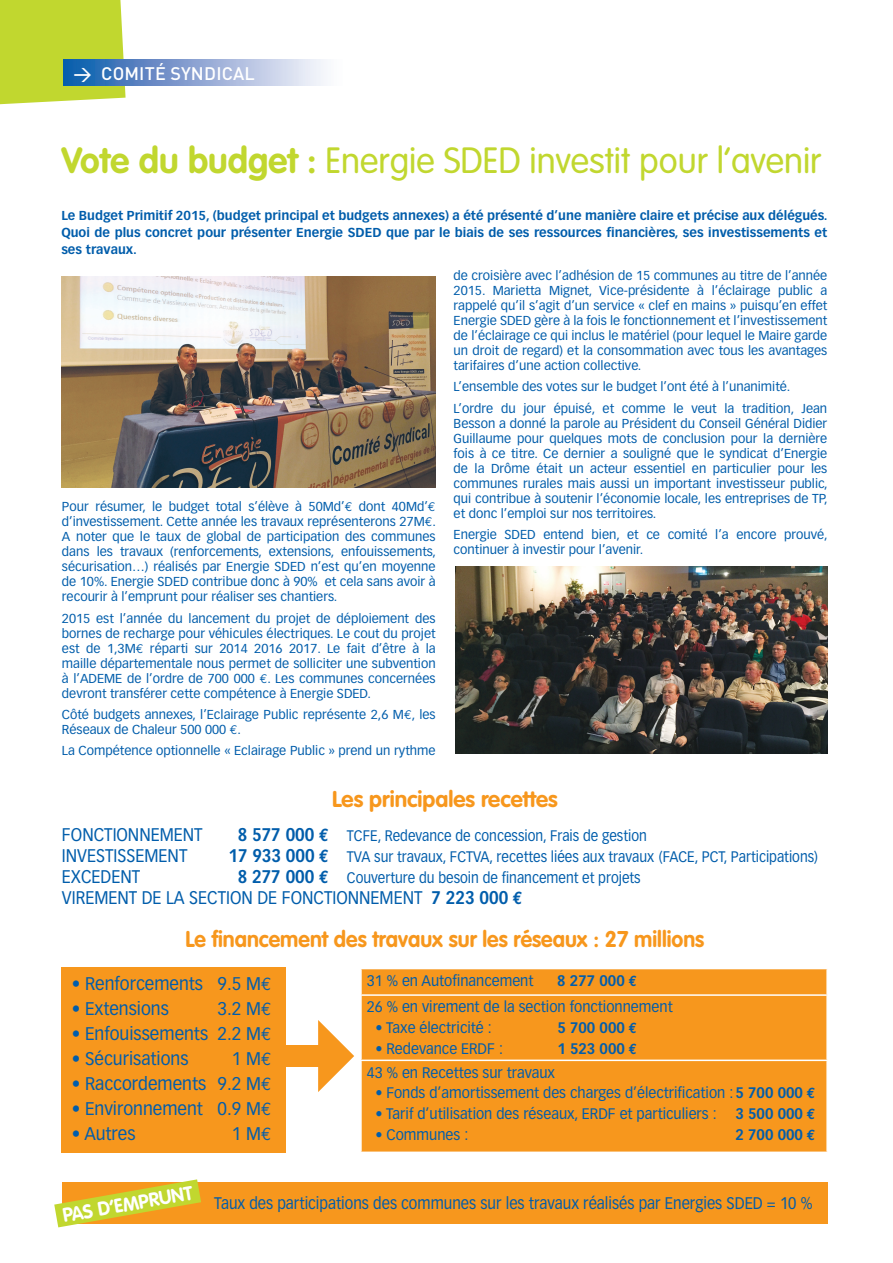
<style>
.page{position:relative;width:893px;height:1263px;background:#fff}
.page>*{position:absolute;margin:0;border:0;box-sizing:border-box;transform-origin:0 0}
.t1{font:300 36px "VAG Rounded";color:#c1d72f}
.t2{font:700 22.5px "VAG Rounded";color:#f7971d;scale:.95 1}
.t3{font:700 22.5px "VAG Rounded";color:#f7971d}
.t4{font:700 19.5px "VAG Rounded";color:#fff;scale:.95 1}
.t5{font:18px "Vectora LH";color:#015dab;scale:.95 1}
.t6{font:18px "Vectora LH";color:#015dab;scale:.9 1}
.t7{font:500 18px "DIN";letter-spacing:.01em;color:#fff}
.t8{font:16.5px "Vectora LH";color:#015dab;scale:.9 1}
.t9{font:15px/26px "Vectora LH";color:#015dab;scale:.95 1}
.t10{font:15px "Vectora LH";color:#015dab;scale:.9 1}
.t11{font:700 15px "Vectora LH";color:#015dab;scale:.95 1}
.t12{font:12.75px/15px "Vectora LH";color:#015dab;text-align:justify}
.t13{font:700 12.75px/17.2px "Vectora LH";color:#015dab;text-align:justify}
.s1{font-weight:700}
.s2{font-family:"Euro Mono"}
.s3{font-weight:700;font-size:18px}
.s4{font-family:"Euro Mono";font-weight:700;font-size:18px}
.s5{font-family:"Euro Mono";font-weight:700}
</style>
<div class="page">
<div style="left:61px;top:968px;width:225px;height:185px;background:#f7971d"></div>
<div style="left:63px;top:1182px;width:765px;height:42px;background:#f7971d"></div>
<div style="left:0;top:0;width:126px;height:104px;background:#c1d72f"></div>
<div style="left:64px;top:60px;width:280px;height:25px;background:linear-gradient(to right,#1056aa,#fff)"></div>
<svg style="left:54px;top:1179px;width:147px;height:48px"></svg>
<div style="left:255px;top:1045px;width:68px;height:22px;background:#f7971d"></div>
<svg style="left:318px;top:1020px;width:36px;height:72px"></svg>
<div style="left:362px;top:969px;width:464px;height:182px;background:#f7971d"></div>
<hr style="left:360px;top:994px;width:468px;height:2px;background:#fff">
<hr style="left:360px;top:1059px;width:468px;height:2px;background:#fff">
<img style="left:61px;top:276px;width:374px;height:212px">
<img style="left:455px;top:567px;width:372px;height:187px">
<h3 class="t7" style="left:73px;top:61px;width:183px">&gt; COMITÉ SYNDICAL</h3>
<h1 class="t1" style="left:61px;top:139px;width:761px"><span class="s1">Vote du budget :</span> Energie SDED investit pour l’avenir</h1>
<p class="t13" style="left:61px;top:207px;width:768px">Le Budget Primitif 2015, (budget principal et budgets annexes) a été présenté d’une manière claire et précise aux délégués.<br>Quoi de plus concret pour présenter Energie SDED que par le biais de ses ressources financières, ses investissements et ses travaux.</p>
<p class="t12" style="left:62px;top:499px;width:376px">Pour résumer, le budget total s’élève à 50Md’<span class="s2">€</span> dont 40Md’<span class="s2">€ </span>d’investissement. Cette année les travaux représenterons 27M<span class="s2">€</span>.<br>A noter que le taux de global de participation des communes dans les travaux (renforcements, extensions, enfouissements, sécurisation…) réalisés par Energie SDED n’est qu’en moyenne de 10%. Energie SDED contribue donc à 90% et cela sans avoir à recourir à l’emprunt pour réaliser ses chantiers.</p>
<p class="t12" style="left:62px;top:611px;width:375px">2015 est l’année du lancement du projet de déploiement des bornes de recharge pour véhicules électriques. Le cout du projet est de 1,3M<span class="s2">€</span> réparti sur 2014 2016 2017. Le fait d’être à la maille départementale nous permet de solliciter une subvention à l’ADEME de l’ordre de 700 000 <span class="s2">€</span>. Les communes concernées devront transférer cette compétence à Energie SDED.</p>
<p class="t12" style="left:62px;top:707px;width:375px">Côté budgets annexes, l’Eclairage Public représente 2,6 M<span class="s2">€</span>, les<br>Réseaux de Chaleur 500 000 <span class="s2">€</span>.</p>
<p class="t12" style="left:62px;top:743px;width:375px">La Compétence optionnelle « Eclairage Public » prend un rythme</p>
<p class="t12" style="left:454px;top:268px;width:375px">de croisière avec l’adhésion de 15 communes au titre de l’année 2015. Marietta Mignet, Vice-présidente à l’éclairage public a rappelé qu’il s’agit d’un service « clef en mains » puisqu’en effet Energie SDED gère à la fois le fonctionnement et l’investissement de l’éclairage ce qui inclus le matériel (pour lequel le Maire garde un droit de regard) et la consommation avec tous les avantages tarifaires d’une action collective.</p>
<p class="t12" style="left:454px;top:376px;width:375px;line-height:21.5px">L’ensemble des votes sur le budget l’ont été à l’unanimité.<br>L’ordre du jour épuisé, et comme le veut la tradition, Jean</p>
<p class="t12" style="left:454px;top:416px;width:376px">Besson a donné la parole au Président du Conseil Général Didier Guillaume pour quelques mots de conclusion pour la dernière fois à ce titre. Ce dernier a souligné que le syndicat d’Energie de la Drôme était un acteur essentiel en particulier pour les communes rurales mais aussi un important investisseur public, qui contribue à soutenir l’économie locale, les entreprises de TP, et donc l’emploi sur nos territoires.</p>
<p class="t12" style="left:454px;top:527px;width:376px">Energie SDED entend bien, et ce comité l’a encore prouvé, continuer à investir pour l’avenir.</p>
<h2 class="t3" style="left:332px;top:786px;width:227px">Les principales recettes</h2>
<h3 class="t6" style="left:62px;top:824px;width:158px">FONCTIONNEMENT</h3>
<p class="t10" style="left:238px;top:827px;width:456px"><span class="s3">8 577 000</span> <span class="s4">E</span> TCFE, Redevance de concession, Frais de gestion</p>
<h3 class="t6" style="left:62px;top:845px;width:141px">INVESTISSEMENT</h3>
<p class="t10" style="left:228px;top:848px;width:657px"><span class="s3">17 933 000</span> <span class="s4">E</span> TVA sur travaux, FCTVA, recettes liées aux travaux (FACE, PCT, Participations)</p>
<h3 class="t6" style="left:62px;top:866px;width:89px">EXCEDENT</h3>
<p class="t10" style="left:238px;top:869px;width:449px"><span class="s3">8 277 000</span> <span class="s4">E</span> Couverture du besoin de financement et projets</p>
<h3 class="t6" style="left:62px;top:887px;width:513px">VIREMENT DE LA SECTION DE FONCTIONNEMENT <span class="s1">7 223 000</span> <span class="s5">E</span></h3>
<h2 class="t2" style="left:185px;top:926px;width:548px">Le financement des travaux sur les réseaux : 27 millions</h2>
<h3 class="t5" style="left:72px;top:973px;width:212px">• Renforcements 9.5 M<span class="s2">E</span></h3>
<h3 class="t5" style="left:72px;top:998px;width:104px">• Extensions</h3>
<h3 class="t5" style="left:218px;top:998px;width:58px">3.2 M<span class="s2">E</span></h3>
<h3 class="t5" style="left:72px;top:1023px;width:212px">• Enfouissements 2.2 M<span class="s2">E</span></h3>
<h3 class="t5" style="left:72px;top:1048px;width:125px">• Sécurisations</h3>
<h3 class="t5" style="left:232px;top:1048px;width:43px">1 M<span class="s2">E</span></h3>
<h3 class="t5" style="left:72px;top:1073px;width:212px">• Raccordements 9.2 M<span class="s2">E</span></h3>
<h3 class="t5" style="left:72px;top:1098px;width:212px">• Environnement 0.9 M<span class="s2">E</span></h3>
<h3 class="t5" style="left:72px;top:1123px;width:69px">• Autres</h3>
<h3 class="t5" style="left:232px;top:1123px;width:43px">1 M<span class="s2">E</span></h3>
<p class="t9" style="left:367px;top:968px;width:177px">31 % en Autofinancement</p>
<p class="t9" style="left:367px;top:968px;width:323px;text-indent:190px"><span class="s1">8 277 000</span> <span class="s5">E<br></span>26 % en virement de la section fonctionnement</p>
<p class="t9" style="left:375px;top:1015px;width:124px">• Taxe électricité :</p>
<p class="t11" style="left:557px;top:1019px;width:85px">5 700 000 <span class="s2">E</span></p>
<p class="t9" style="left:375px;top:1036px;width:136px">• Redevance ERDF :</p>
<p class="t11" style="left:557px;top:1040px;width:85px">1 523 000 <span class="s2">E</span></p>
<p class="t9" style="left:367px;top:1059px;width:199px">43 % en Recettes sur travaux</p>
<p class="t9" style="left:375px;top:1080px;width:465px">• Fonds d’amortissement des charges d’électrification : <span class="s1">5 700 000</span> <span class="s5">E</span></p>
<p class="t9" style="left:375px;top:1101px;width:361px">• Tarif d’utilisation des réseaux, ERDF et particuliers :</p>
<p class="t11" style="left:735px;top:1105px;width:86px">3 500 000 <span class="s2">E</span></p>
<p class="t9" style="left:375px;top:1122px;width:99px">• Communes :</p>
<p class="t11" style="left:735px;top:1125px;width:86px">2 700 000 <span class="s2">E</span></p>
<h3 class="t4" style="left:61px;top:1204px;width:140px;rotate:-10deg">PAS D’EMPRUNT</h3>
<p class="t8" style="left:214px;top:1193px;width:666px">Taux des participations des communes sur les travaux réalisés par Energies SDED = 10 %</p>
</div>
